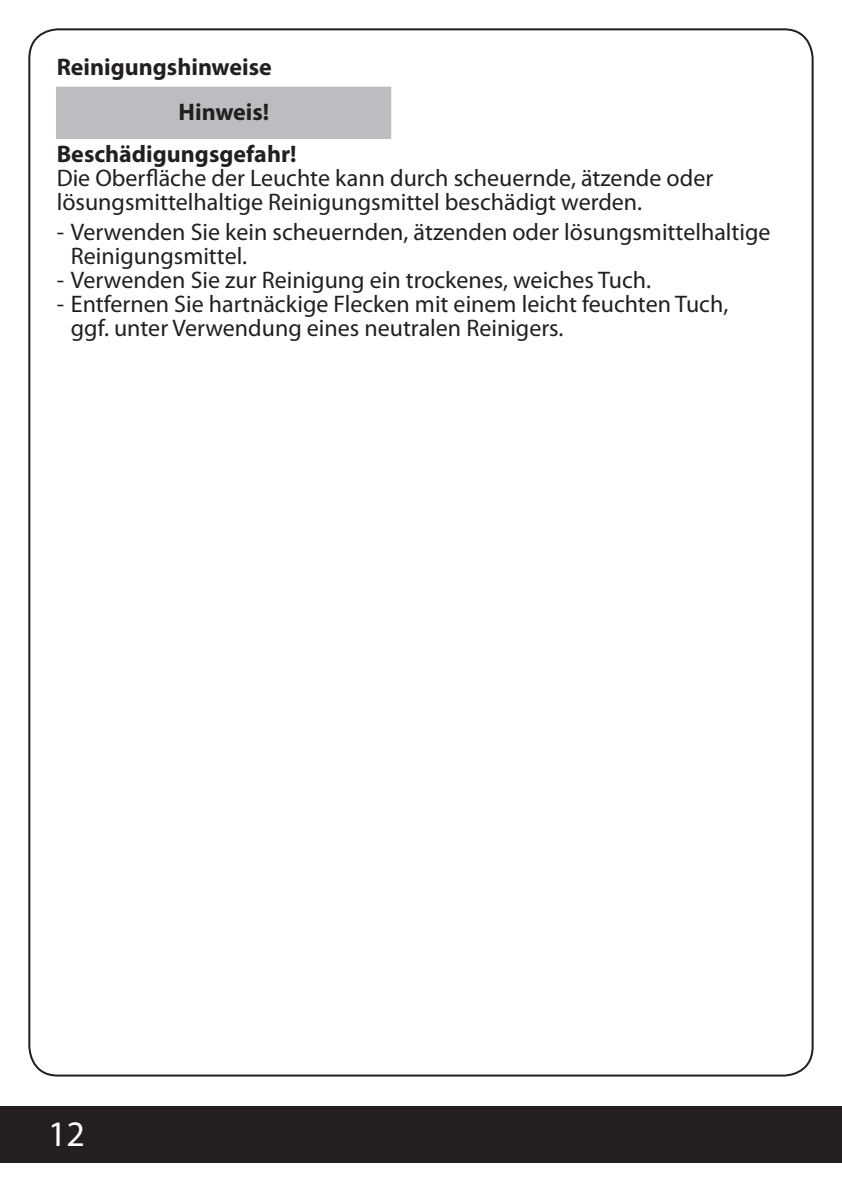
<style>
.page{position:relative;width:842px;height:1191px;background:#fff}
.page>*{position:absolute;margin:0;border:0;box-sizing:border-box;transform-origin:0 0}
.t1{font:36px "Myriad Pro";color:#fff}
.t2{font:24px/24px "Myriad Pro";color:#231f20}
.t3{font:700 24px/45.2px "Myriad Pro";color:#231f20;text-align:right}
</style>
<div class="page">
<div style="left:0;top:1106px;width:842px;height:56px;background:#231f20"></div>
<div style="left:57px;top:87px;width:334px;height:51px;background:#bcbdc0"></div>
<p class="t3" style="left:57px;top:44px;width:217px">Reinigungshinweise<br>Hinweis!</p>
<p class="t3" style="left:57px;top:132px;width:241px">Beschädigungsgefahr!</p>
<p class="t2" style="left:57px;top:167px;width:658px">Die Oberfläche der Leuchte kann durch scheuernde, ätzende oder lösungsmittelhaltige Reinigungsmittel beschädigt werden.</p>
<p class="t2" style="left:71px;top:220px;width:701px;text-indent:-14px">- Verwenden Sie kein scheuernden, ätzenden oder lösungsmittelhaltige<br>Reinigungsmittel.</p>
<p class="t2" style="left:57px;top:268px;width:596px">- Verwenden Sie zur Reinigung ein trockenes, weiches Tuch.</p>
<p class="t2" style="left:71px;top:292px;width:659px;text-indent:-14px">- Entfernen Sie hartnäckige Flecken mit einem leicht feuchten Tuch, ggf. unter Verwendung eines neutralen Reinigers.</p>
<h1 class="t1" style="left:48px;top:1113px;width:38px">12</h1>
</div>
